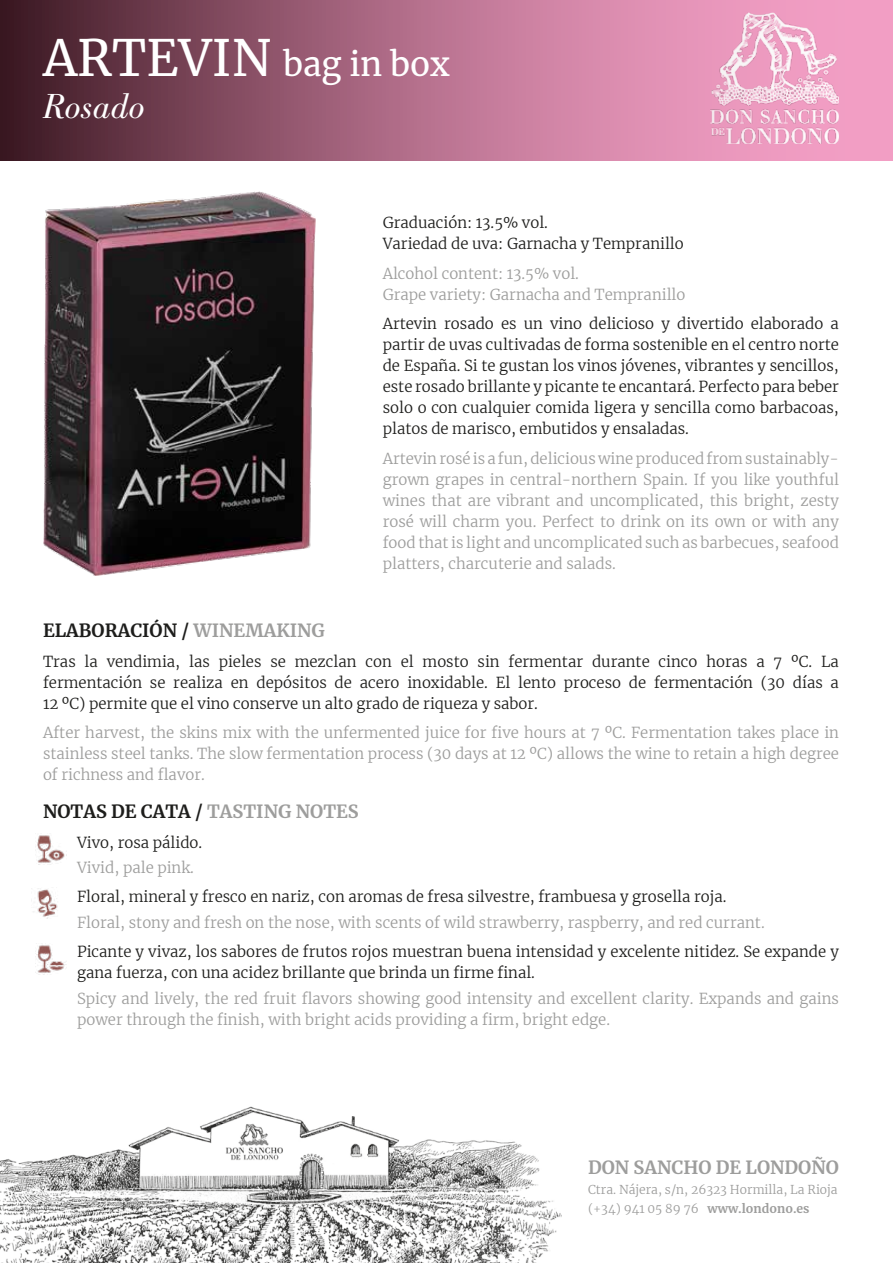
<style>
.page{position:relative;width:893px;height:1263px;background:#fff}
.page>*{position:absolute;margin:0;border:0;box-sizing:border-box;transform-origin:0 0}
.t1{font:italic 36px "Bodoni Std";color:#fff}
.t2{font:33px "Merriweather";color:#fff}
.t3{font:700 18px "Merriweather";color:#1d1d1b}
.t4{font:700 18px "Merriweather";color:#9d9d9c}
.t5{font:300 15px/21px "Merriweather";color:#1d1d1b}
.t6{font:300 15px/21px "Merriweather";color:#9d9d9c}
.t7{font:300 12.15px/18.1px "Merriweather";color:#9d9d9c}
.s1{font-size:49.5px}
.s2{color:#9d9d9c}
.s3{font-weight:700}
</style>
<div class="page">
<img style="left:0;top:1106px;width:561px;height:157px">
<svg style="left:0;top:0;width:893px;height:161px;background:#ae6e89"></svg>
<img style="left:43px;top:192px;width:273px;height:384px">
<img style="left:37px;top:835px;width:30px;height:28px">
<img style="left:33px;top:888px;width:25px;height:31px">
<img style="left:36px;top:945px;width:31px;height:28px">
<h2 class="t2" style="left:43px;top:41px;width:408px"><span class="s1">ARTEVIN</span> bag in box</h2>
<h1 class="t1" style="left:43px;top:86px;width:103px">Rosado</h1>
<p class="t5" style="left:383px;top:212px;width:303px">Graduación: 13.5% vol.<br>Variedad de uva: Garnacha y Tempranillo</p>
<p class="t6" style="left:383px;top:262px;width:304px">Alcohol content: 13.5% vol.<br>Grape variety: Garnacha and Tempranillo</p>
<p class="t5" style="left:383px;top:313px;width:458px;text-align:justify">Artevin rosado es un vino delicioso y divertido elaborado a partir de uvas cultivadas de forma sostenible en el centro norte de España. Si te gustan los vinos jóvenes, vibrantes y sencillos, este rosado brillante y picante te encantará. Perfecto para beber solo o con cualquier comida ligera y sencilla como barbacoas, platos de marisco, embutidos y ensaladas.</p>
<p class="t6" style="left:383px;top:447px;width:458px;text-align:justify">Artevin rosé is a fun, delicious wine produced from sustainably&shy;grown grapes in central-northern Spain. If you like youthful wines that are vibrant and uncomplicated, this bright, zesty rosé will charm you. Perfect to drink on its own or with any food that is light and uncomplicated such as barbecues, seafood platters, charcuterie and salads.</p>
<p class="t3" style="left:43px;top:618px;width:283px">ELABORACIÓN / <span class="s2">WINEMAKING</span></p>
<p class="t5" style="left:43px;top:650px;width:797px;text-align:justify">Tras la vendimia, las pieles se mezclan con el mosto sin fermentar durante cinco horas a 7 ºC. La fermentación se realiza en depósitos de acero inoxidable. El lento proceso de fermentación (30 días a 12 ºC) permite que el vino conserve un alto grado de riqueza y sabor.</p>
<p class="t6" style="left:43px;top:722px;width:797px;text-align:justify">After harvest, the skins mix with the unfermented juice for five hours at 7 ºC. Fermentation takes place in stainless steel tanks. The slow fermentation process (30 days at 12 ºC) allows the wine to retain a high degree of richness and flavor.</p>
<p class="t3" style="left:43px;top:799px;width:317px">NOTAS DE CATA / <span class="s2">TASTING NOTES</span></p>
<p class="t5" style="left:77px;top:831px;width:127px">Vivo, rosa pálido.</p>
<p class="t6" style="left:77px;top:856px;width:118px">Vivid, pale pink.</p>
<p class="t5" style="left:77px;top:886px;width:651px">Floral, mineral y fresco en nariz, con aromas de fresa silvestre, frambuesa y grosella roja.</p>
<p class="t6" style="left:77px;top:911px;width:689px">Floral, stony and fresh on the nose, with scents of wild strawberry, raspberry, and red currant.</p>
<p class="t5" style="left:77px;top:941px;width:763px">Picante y vivaz, los sabores de frutos rojos muestran buena intensidad y excelente nitidez. Se expande y gana fuerza, con una acidez brillante que brinda un firme final.</p>
<p class="t6" style="left:77px;top:987px;width:763px">Spicy and lively, the red fruit flavors showing good intensity and excellent clarity. Expands and gains power through the finish, with bright acids providing a firm, bright edge.</p>
<p class="t4" style="left:588px;top:1155px;width:252px">DON SANCHO DE LONDOÑO</p>
<p class="t7" style="left:588px;top:1180px;width:251px">Ctra. Nájera, s/n, 26323 Hormilla, La Rioja (+34) 941 05 89 76 <span class="s3">www.londono.es</span></p>
</div>
